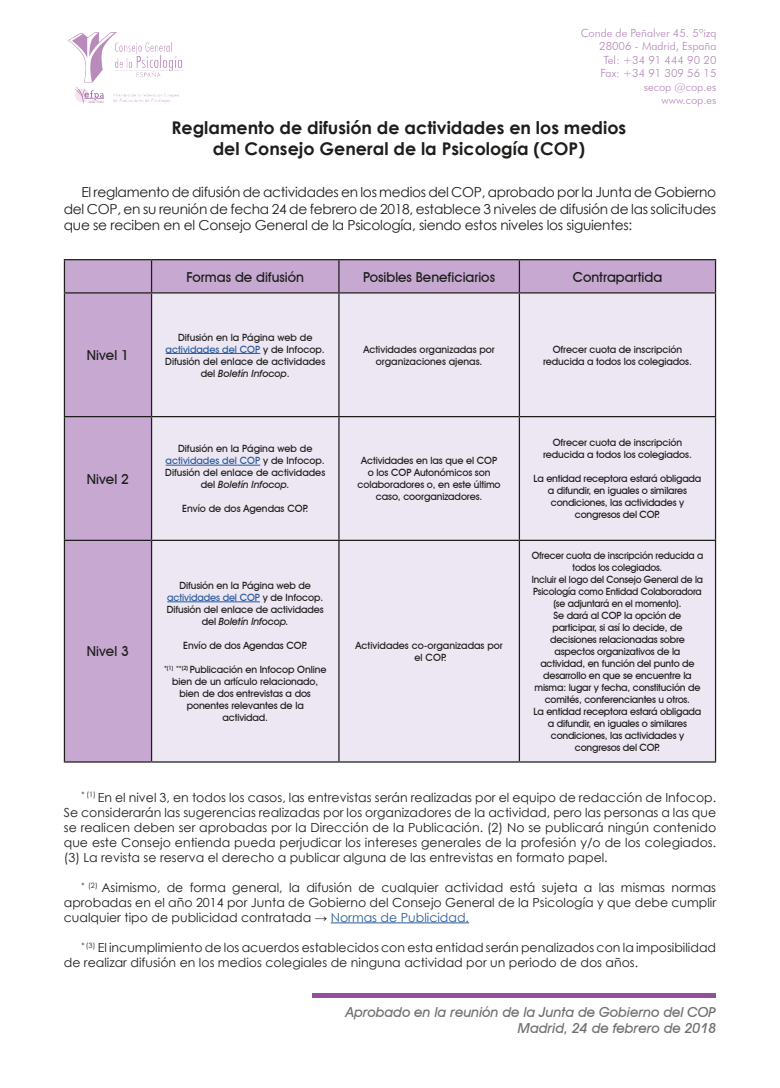
<style>
.page{position:relative;width:780px;height:1088px;background:#fff}
.page>*{position:absolute;margin:0;border:0;box-sizing:border-box;transform-origin:0 0}
.t1{font:700 17.5px "Century Gothic";color:#1d1d1b}
.t2{font:13.75px/16.5px "Century Gothic";letter-spacing:-.02em;color:#1d1d1b;text-align:justify}
.t3{font:500 13.75px "Avant Garde IT Cby BT";color:#1d1d1b}
.t4{font:italic 500 13.75px "Avant Garde IT Cby BT";color:#70706f}
.t5{font:12.5px/15px "Century Gothic";color:#1d1d1b;text-align:justify}
.t6{font:300 11.25px/13.5px "Futura BT";color:#93509a;text-align:right}
.t7{font:500 10px/12px "Avant Garde IT Cby BT";letter-spacing:-.01em;color:#1d1d1b;text-align:center}
.t8{font:500 10px/12px "Avant Garde IT Cby BT";letter-spacing:-.01em;color:#1d1d1b;text-align:center;scale:.96 1}
.s1{color:#275b9c}
.s2{font-style:italic}
</style>
<div class="page">
<hr style="left:331px;top:922px;width:138px;height:1px;background:#275b9c">
<img style="left:68px;top:32px;width:114px;height:72px">
<div style="left:65px;top:260px;width:649px;height:501px;background:#c6a8d1"></div>
<div style="left:152px;top:293px;width:562px;height:468px;background:#ede6f3"></div>
<hr style="left:64px;top:259px;width:87px;height:1px;background:#1d1d1b">
<hr style="left:64px;top:260px;width:1px;height:32px;background:#1d1d1b">
<hr style="left:151px;top:259px;width:188px;height:1px;background:#1d1d1b">
<hr style="left:151px;top:260px;width:1px;height:32px;background:#1d1d1b">
<hr style="left:339px;top:259px;width:180px;height:1px;background:#1d1d1b">
<hr style="left:338px;top:260px;width:1px;height:32px;background:#1d1d1b">
<hr style="left:519px;top:259px;width:197px;height:1px;background:#1d1d1b">
<hr style="left:518px;top:260px;width:2px;height:32px;background:#1d1d1b">
<hr style="left:714px;top:260px;width:2px;height:32px;background:#1d1d1b">
<hr style="left:64px;top:292px;width:87px;height:1px;background:#1d1d1b">
<hr style="left:64px;top:293px;width:1px;height:123px;background:#1d1d1b">
<hr style="left:151px;top:292px;width:188px;height:1px;background:#1d1d1b">
<hr style="left:151px;top:293px;width:1px;height:123px;background:#1d1d1b">
<hr style="left:339px;top:292px;width:180px;height:1px;background:#1d1d1b">
<hr style="left:338px;top:293px;width:1px;height:123px;background:#1d1d1b">
<hr style="left:519px;top:292px;width:197px;height:1px;background:#1d1d1b">
<hr style="left:518px;top:293px;width:2px;height:123px;background:#1d1d1b">
<hr style="left:714px;top:293px;width:2px;height:123px;background:#1d1d1b">
<hr style="left:64px;top:416px;width:87px;height:1px;background:#1d1d1b">
<hr style="left:64px;top:417px;width:1px;height:123px;background:#1d1d1b">
<hr style="left:151px;top:416px;width:188px;height:1px;background:#1d1d1b">
<hr style="left:151px;top:417px;width:1px;height:123px;background:#1d1d1b">
<hr style="left:339px;top:416px;width:180px;height:1px;background:#1d1d1b">
<hr style="left:338px;top:417px;width:1px;height:123px;background:#1d1d1b">
<hr style="left:519px;top:416px;width:197px;height:1px;background:#1d1d1b">
<hr style="left:518px;top:417px;width:2px;height:123px;background:#1d1d1b">
<hr style="left:714px;top:417px;width:2px;height:123px;background:#1d1d1b">
<hr style="left:64px;top:540px;width:87px;height:1px;background:#1d1d1b">
<hr style="left:64px;top:541px;width:1px;height:220px;background:#1d1d1b">
<hr style="left:151px;top:540px;width:188px;height:1px;background:#1d1d1b">
<hr style="left:151px;top:541px;width:1px;height:220px;background:#1d1d1b">
<hr style="left:339px;top:540px;width:180px;height:1px;background:#1d1d1b">
<hr style="left:338px;top:541px;width:1px;height:220px;background:#1d1d1b">
<hr style="left:519px;top:540px;width:197px;height:1px;background:#1d1d1b">
<hr style="left:518px;top:541px;width:2px;height:220px;background:#1d1d1b">
<hr style="left:714px;top:541px;width:2px;height:220px;background:#1d1d1b">
<hr style="left:64px;top:761px;width:87px;height:1px;background:#1d1d1b">
<hr style="left:151px;top:761px;width:188px;height:1px;background:#1d1d1b">
<hr style="left:339px;top:761px;width:180px;height:1px;background:#1d1d1b">
<hr style="left:519px;top:761px;width:197px;height:1px;background:#1d1d1b">
<hr style="left:166px;top:353px;width:94px;height:1px;background:#275b9c">
<hr style="left:166px;top:465px;width:94px;height:1px;background:#275b9c">
<hr style="left:167px;top:601px;width:93px;height:1px;background:#275b9c">
<div style="left:313px;top:993px;width:403px;height:5px;background:#93509a"></div>
<p class="t6" style="left:580px;top:26px;width:137px">Conde de Peñalver 45. 5ºizq<br>28006 - Madrid, España<br>Tel: +34 91 444 90 20<br>Fax: +34 91 309 56 15 secop @cop.es<br>www.cop.es</p>
<p class="t1" style="left:171px;top:114px;width:456px">Reglamento de difusión de actividades en los medios</p>
<p class="t1" style="left:213px;top:135px;width:374px">del Consejo General de la Psicología (COP)</p>
<p class="t2" style="left:64px;top:184px;width:653px;text-indent:18px">El reglamento de difusión de actividades en los medios del COP, aprobado por la Junta de Gobierno del COP, en su reunión de fecha 24 de febrero de 2018, establece 3 niveles de difusión de las solicitudes que se reciben en el Consejo General de la Psicología, siendo estos niveles los siguientes:</p>
<p class="t3" style="left:87px;top:347px;width:44px">Nivel 1</p>
<p class="t3" style="left:87px;top:470px;width:44px">Nivel 2</p>
<p class="t3" style="left:87px;top:643px;width:44px">Nivel 3</p>
<p class="t3" style="left:186px;top:268px;width:119px">Formas de difusión</p>
<p class="t3" style="left:363px;top:268px;width:133px">Posibles Beneficiarios</p>
<p class="t3" style="left:572px;top:268px;width:91px">Contrapartida</p>
<p class="t7" style="left:165px;top:331px;width:161px">Difusión en la Página web de <span class="s1">actividades del COP</span> y de Infocop.<br>Difusión del enlace de actividades del <span class="s2">Boletín Infocop</span>.</p>
<p class="t7" style="left:165px;top:443px;width:161px">Difusión en la Página web de <span class="s1">actividades del COP</span> y de Infocop.<br>Difusión del enlace de actividades del <span class="s2">Boletín Infocop.</span></p>
<p class="t7" style="left:182px;top:503px;width:128px">Envío de dos Agendas COP.</p>
<p class="t7" style="left:167px;top:579px;width:158px">Difusión en la Página web de <span class="s1">actividades del COP</span> y de Infocop.<br>Difusión del enlace de actividades del <span class="s2">Boletín Infocop.</span></p>
<p class="t7" style="left:183px;top:639px;width:125px">Envío de dos Agendas COP.</p>
<p class="t7" style="left:164px;top:663px;width:164px"><sup>*(1)</sup> <sup>**(2)</sup> Publicación en Infocop Online bien de un artículo relacionado, bien de dos entrevistas a dos ponentes relevantes de la actividad.</p>
<p class="t7" style="left:363px;top:343px;width:133px">Actividades organizadas por organizaciones ajenas.</p>
<p class="t7" style="left:543px;top:343px;width:150px">Ofrecer cuota de inscripción reducida a todos los colegiados.</p>
<p class="t7" style="left:357px;top:455px;width:145px">Actividades en las que el COP o los COP Autonómicos son colaboradores o, en este último caso, coorganizadores.</p>
<p class="t7" style="left:355px;top:639px;width:149px">Actividades co-organizadas por</p>
<p class="t7" style="left:414px;top:651px;width:34px">el COP.</p>
<p class="t7" style="left:543px;top:437px;width:150px">Ofrecer cuota de inscripción reducida a todos los colegiados.</p>
<p class="t7" style="left:533px;top:473px;width:169px">La entidad receptora estará obligada a difundir, en iguales o similares condiciones, las actividades y congresos del COP.</p>
<p class="t8" style="left:531px;top:549px;width:180px">Ofrecer cuota de inscripción reducida a todos los colegiados.</p>
<p class="t8" style="left:532px;top:573px;width:180px">Incluir el logo del Consejo General de la<br>Psicología como Entidad Colaboradora (se adjuntará en el momento).</p>
<p class="t7" style="left:534px;top:609px;width:167px">Se dará al COP la opción de participar, si así lo decide, de decisiones relacionadas sobre aspectos organizativos de la actividad, en función del punto de desarrollo en que se encuentre la misma: lugar y fecha, constitución de comités, conferenciantes u otros.</p>
<p class="t7" style="left:533px;top:705px;width:169px">La entidad receptora estará obligada a difundir, en iguales o similares condiciones, las actividades y congresos del COP.</p>
<p class="t5" style="left:64px;top:789px;width:654px;text-indent:18px"><sup>*</sup> <sup>(1)</sup> En el nivel 3, en todos los casos, las entrevistas serán realizadas por el equipo de redacción de Infocop.<br>Se considerarán las sugerencias realizadas por los organizadores de la actividad, pero las personas a las que se realicen deben ser aprobadas por la Dirección de la Publicación. (2) No se publicará ningún contenido que este Consejo entienda pueda perjudicar los intereses generales de la profesión y/o de los colegiados. (3) La revista se reserva el derecho a publicar alguna de las entrevistas en formato papel.</p>
<p class="t5" style="left:64px;top:879px;width:654px;text-indent:18px"><sup>*</sup> <sup>(2)</sup> Asimismo, de forma general, la difusión de cualquier actividad está sujeta a las mismas normas aprobadas en el año 2014 por Junta de Gobierno del Consejo General de la Psicología y que debe cumplir cualquier tipo de publicidad contratada → <span class="s1">Normas de Publicidad.</span></p>
<p class="t5" style="left:64px;top:939px;width:653px;text-indent:18px"><sup>*</sup> <sup>(3)</sup> El incumplimiento de los acuerdos establecidos con esta entidad serán penalizados con la imposibilidad de realizar difusión en los medios colegiales de ninguna actividad por un periodo de dos años.</p>
<p class="t4" style="left:346px;top:1004px;width:372px">Aprobado en la reunión de la Junta de Gobierno del COP</p>
<p class="t4" style="left:518px;top:1020px;width:200px">Madrid, 24 de febrero de 2018</p>
</div>
